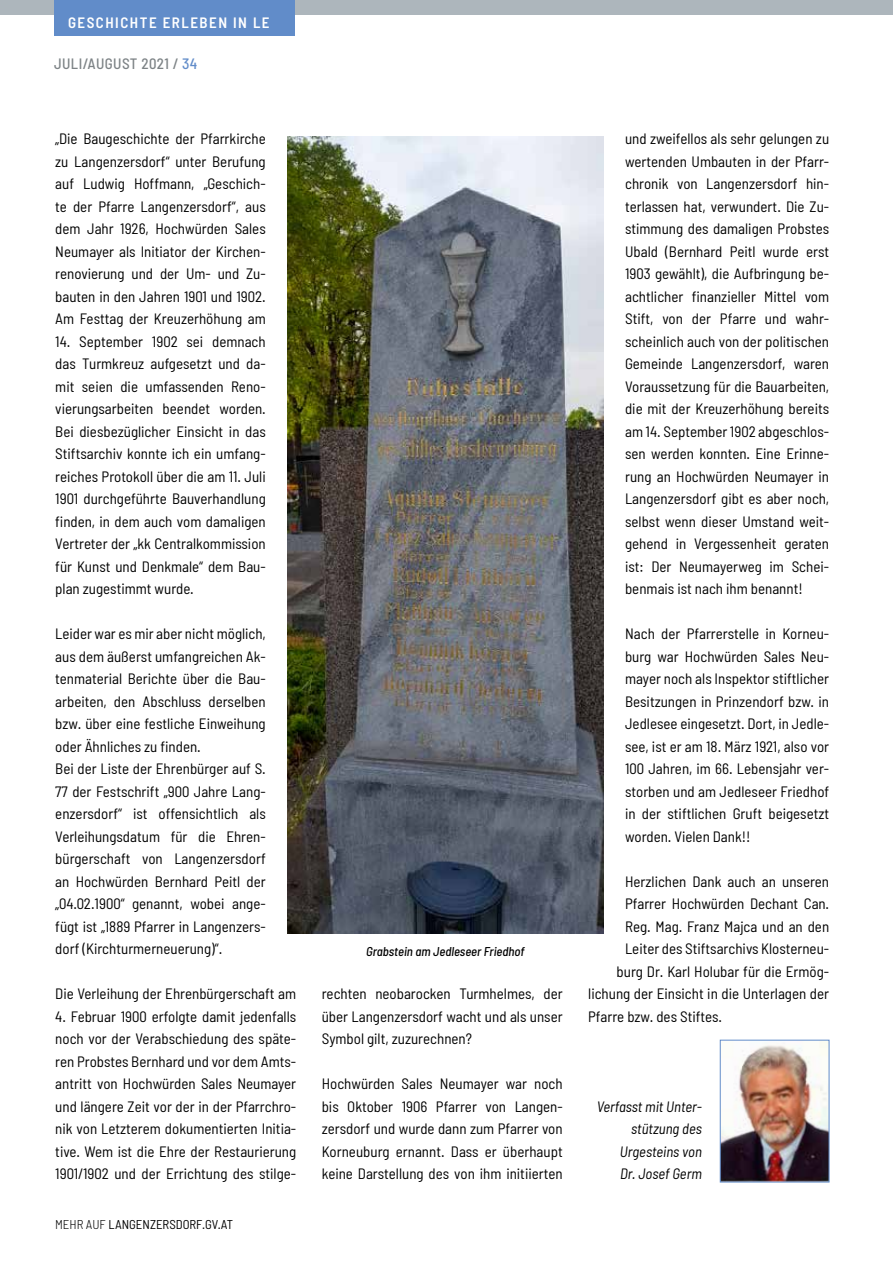
<style>
.page{position:relative;width:893px;height:1263px;background:#fff}
.page>*{position:absolute;margin:0;border:0;box-sizing:border-box;transform-origin:0 0}
.t1{font:semi-condensed 15px/22.5px "Barlow";color:#000;text-align:justify}
.t2{font:italic semi-condensed 15px/22.5px "Barlow";color:#000;text-align:right}
.t3{font:600 semi-condensed 15px "Barlow";letter-spacing:.1em;color:#fff}
.t4{font:500 semi-condensed 15px "Barlow";letter-spacing:.03em;color:#7d8386}
.t5{font:italic 500 semi-condensed 12.75px "Barlow";color:#000}
.t6{font:semi-condensed 12.75px "Barlow";color:#000}
.s1{color:#618cc9}
.s2{font-weight:300}
</style>
<div class="page">
<img style="left:722px;top:1042px;width:105px;height:138px">
<div style="left:720px;top:1040px;width:109px;height:142px;border:1px solid #618cc9"></div>
<img style="left:287px;top:136px;width:317px;height:797px">
<div style="left:0;top:0;width:893px;height:15px;background:#adb6bc"></div>
<div style="left:54px;top:0;width:241px;height:35px;background:#618cc9"></div>
<p class="t3" style="left:68px;top:13px;width:203px">GESCHICHTE ERLEBEN IN LE</p>
<p class="t4" style="left:54px;top:54px;width:145px">JULI/AUGUST 2021 / <span class="s1">34</span></p>
<p class="t1" style="left:55px;top:127px;width:212px">„Die Baugeschichte der Pfarrkirche zu Langenzersdorf“ unter Berufung auf Ludwig Hoffmann, „Geschich&shy;te der Pfarre Langenzersdorf“, aus dem Jahr 1926, Hochwürden Sales Neumayer als Initiator der Kirchen&shy;renovierung und der Um- und Zu&shy;bauten in den Jahren 1901 und 1902.<br>Am Festtag der Kreuzerhöhung am</p>
<p class="t1" style="left:55px;top:329px;width:212px">14. September 1902 sei demnach das Turmkreuz aufgesetzt und da&shy;mit seien die umfassenden Reno&shy;vierungsarbeiten beendet worden.<br>Bei diesbezüglicher Einsicht in das Stiftsarchiv konnte ich ein umfang&shy;reiches Protokoll über die am 11. Juli 1901 durchgeführte Bauverhandlung finden, in dem auch vom damaligen Vertreter der „kk Centralkommission für Kunst und Denkmale“ dem Bau&shy;plan zugestimmt wurde.</p>
<p class="t1" style="left:55px;top:622px;width:212px;text-align:left">Leider war es mir aber nicht möglich, aus dem äußerst umfangreichen Ak&shy;tenmaterial Berichte über die Bau&shy;arbeiten, den Abschluss derselben bzw. über eine festliche Einweihung oder Ähnliches zu finden.<br>Bei der Liste der Ehrenbürger auf S.<br>77 der Festschrift „900 Jahre Lang&shy;enzersdorf“ ist offensichtlich als Verleihungsdatum für die Ehren&shy;bürgerschaft von Langenzersdorf an Hochwürden Bernhard Peitl der „04.02.1900“ genannt, wobei ange&shy;fügt ist „1889 Pfarrer in Langenzers&shy;dorf (Kirchturmerneuerung)“.</p>
<p class="t1" style="left:55px;top:982px;width:242px">Die Verleihung der Ehrenbürgerschaft am</p>
<p class="t1" style="left:55px;top:1004px;width:242px">4. Februar 1900 erfolgte damit jedenfalls noch vor der Verabschiedung des späte&shy;ren Probstes Bernhard und vor dem Amts&shy;antritt von Hochwürden Sales Neumayer und längere Zeit vor der in der Pfarrchro&shy;nik von Letzterem dokumentierten Initia&shy;tive. Wem ist die Ehre der Restaurierung 1901/1902 und der Errichtung des stilge-</p>
<p class="t6" style="left:55px;top:1216px;width:179px"><span class="s2">MEHR AUF</span> LANGENZERSDORF.GV.AT</p>
<p class="t5" style="left:366px;top:943px;width:160px">Grabstein am Jedleseer Friedhof</p>
<p class="t1" style="left:322px;top:982px;width:242px">rechten neobarocken Turmhelmes, der über Langenzersdorf wacht und als unser Symbol gilt, zuzurechnen?</p>
<p class="t1" style="left:322px;top:1072px;width:242px">Hochwürden Sales Neumayer war noch bis Oktober 1906 Pfarrer von Langen&shy;zersdorf und wurde dann zum Pfarrer von Korneuburg ernannt. Dass er überhaupt keine Darstellung des von ihm initiierten</p>
<p class="t1" style="left:625px;top:127px;width:206px">und zweifellos als sehr gelungen zu wertenden Umbauten in der Pfarr&shy;chronik von Langenzersdorf hin&shy;terlassen hat, verwundert. Die Zu&shy;stimmung des damaligen Probstes Ubald (Bernhard Peitl wurde erst 1903 gewählt), die Aufbringung be&shy;achtlicher finanzieller Mittel vom Stift, von der Pfarre und wahr&shy;scheinlich auch von der politischen Gemeinde Langenzersdorf, waren Voraussetzung für die Bauarbeiten, die mit der Kreuzerhöhung bereits am 14. September 1902 abgeschlos&shy;sen werden konnten. Eine Erinne&shy;rung an Hochwürden Neumayer in Langenzersdorf gibt es aber noch, selbst wenn dieser Umstand weit&shy;gehend in Vergessenheit geraten ist: Der Neumayerweg im Schei&shy;benmais ist nach ihm benannt!</p>
<p class="t1" style="left:625px;top:622px;width:206px">Nach der Pfarrerstelle in Korneu&shy;burg war Hochwürden Sales Neu&shy;mayer noch als Inspektor stiftlicher Besitzungen in Prinzendorf bzw. in Jedlesee eingesetzt. Dort, in Jedle&shy;see, ist er am 18. März 1921, also vor 100 Jahren, im 66. Lebensjahr ver&shy;storben und am Jedleseer Friedhof in der stiftlichen Gruft beigesetzt worden. Vielen Dank!!</p>
<p class="t1" style="left:625px;top:869px;width:206px">Herzlichen Dank auch an unseren</p>
<p class="t1" style="left:625px;top:892px;width:206px">Pfarrer Hochwürden Dechant Can.</p>
<p class="t1" style="left:625px;top:914px;width:206px">Reg. Mag. Franz Majca und an den</p>
<p class="t1" style="left:625px;top:937px;width:206px">Leiter des Stiftsarchivs Klosterneu-</p>
<p class="t1" style="left:617px;top:959px;width:214px">burg Dr. Karl Holubar für die Ermög-</p>
<p class="t1" style="left:588px;top:982px;width:242px">lichung der Einsicht in die Unterlagen der</p>
<p class="t1" style="left:588px;top:1004px;width:136px">Pfarre bzw. des Stiftes.</p>
<p class="t2" style="left:597px;top:1094px;width:107px">Verfasst mit Unter&shy;stützung des<br>Urgesteins von<br>Dr. Josef Germ</p>
</div>
